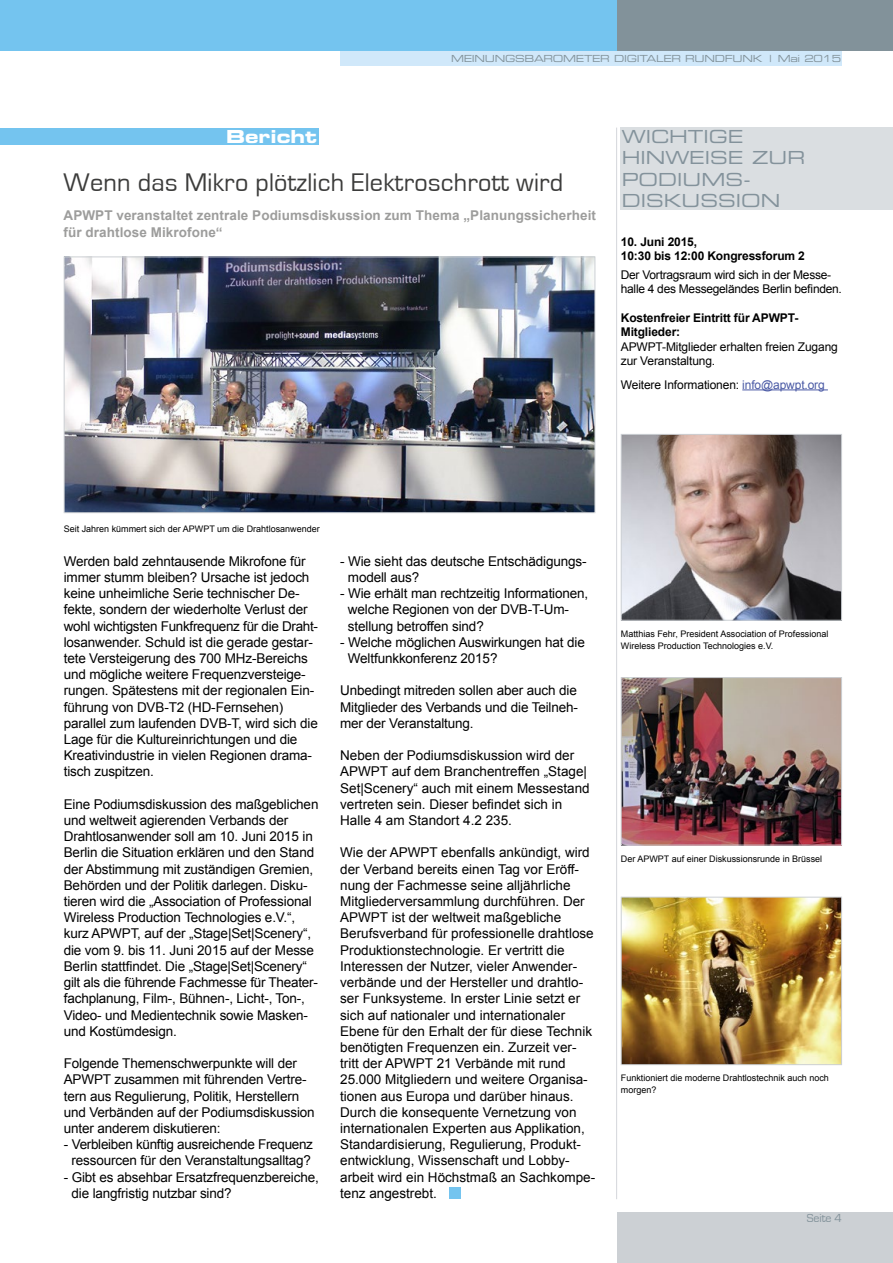
<style>
.page{position:relative;width:893px;height:1263px;background:#fff}
.page>*{position:absolute;margin:0;border:0;box-sizing:border-box;transform-origin:0 0}
.t1{font:26.25px "Eurostile";letter-spacing:.01em;color:#3c3c3b}
.t2{font:18px/21.6px "Eurostile Extended Two";color:#83929b}
.t3{font:18px "Eurostile Bold Extended Two";color:#fff}
.t4{font:13.5px/16.2px "Arial";letter-spacing:-.01em;color:#000}
.t5{font:700 13.5px/16.2px "Arial";letter-spacing:.005em;color:#9d9d9c}
.t6{font:12px/14.4px "Arial";letter-spacing:-.01em;color:#000}
.t7{font:700 12px/14.4px "Arial";letter-spacing:-.01em;color:#000}
.t8{font:12px "Eurostile";color:#82929a}
.t9{font:9.75px "Eurostile Extended Two";letter-spacing:-.03em;color:#82929a}
.t10{font:9px/12px "Arial";color:#000}
.s1{color:#4a5aa5}
</style>
<div class="page">
<div style="left:0;top:0;width:617px;height:51px;background:#74c4ef"></div>
<div style="left:617px;top:0;width:276px;height:51px;background:#82929a"></div>
<div style="left:617px;top:1212px;width:276px;height:51px;background:#ccd0d4"></div>
<div style="left:340px;top:51px;width:502px;height:15px;background:#d0e8fa"></div>
<hr style="left:616px;top:128px;width:1px;height:1071px;background:#d9dbdf">
<div style="left:0;top:128px;width:319px;height:17px;background:#74c4ef"></div>
<img style="left:66px;top:258px;width:527px;height:253px">
<div style="left:64px;top:256px;width:531px;height:257px;border:1px solid #ccd0d4"></div>
<div style="left:621px;top:128px;width:272px;height:82px;background:#dadee1"></div>
<hr style="left:742px;top:389px;width:86px;height:1px;background:#4a5aa5">
<img style="left:623px;top:436px;width:217px;height:183px">
<div style="left:621px;top:434px;width:221px;height:187px;border:1px solid #ccd0d4"></div>
<img style="left:623px;top:679px;width:217px;height:164px">
<div style="left:621px;top:677px;width:221px;height:168px;border:1px solid #ccd0d4"></div>
<img style="left:623px;top:899px;width:217px;height:164px">
<div style="left:621px;top:897px;width:221px;height:168px;border:1px solid #ccd0d4"></div>
<div style="left:449px;top:1187px;width:12px;height:12px;background:#74c4ef"></div>
<p class="t9" style="left:451px;top:52px;width:391px">MEINUNGSBAROMETER DIGITALER RUNDFUNK | Mai 2015</p>
<h2 class="t3" style="left:226px;top:124px;width:93px">Bericht</h2>
<h1 class="t1" style="left:64px;top:169px;width:501px">Wenn das Mikro plötzlich Elektroschrott wird</h1>
<p class="t5" style="left:64px;top:208px;width:534px">APWPT veranstaltet zentrale Podiumsdiskussion zum Thema „Planungssicherheit für drahtlose Mikrofone“</p>
<h2 class="t2" style="left:622px;top:125px;width:185px">WICHTIGE<br>HINWEISE ZUR<br>PODIUMS-<br>DISKUSSION</h2>
<p class="t7" style="left:621px;top:234px;width:186px">10. Juni 2015,<br>10:30 bis 12:00 Kongressforum 2</p>
<p class="t6" style="left:621px;top:268px;width:223px">Der Vortragsraum wird sich in der Messe&shy;halle 4 des Messegeländes Berlin befinden.</p>
<p class="t7" style="left:621px;top:311px;width:179px">Kostenfreier Eintritt für APWPT-<br>Mitglieder:</p>
<p class="t6" style="left:621px;top:340px;width:219px">APWPT-Mitglieder erhalten freien Zugang zur Veranstaltung.</p>
<p class="t6" style="left:621px;top:377px;width:205px">Weitere Informationen: <span class="s1">info@apwpt.org</span></p>
<p class="t10" style="left:64px;top:523px;width:257px">Seit Jahren kümmert sich der APWPT um die Drahtlosanwender</p>
<p class="t4" style="left:64px;top:553px;width:256px">Werden bald zehntausende Mikrofone für immer stumm bleiben? Ursache ist jedoch keine unheimliche Serie technischer De&shy;fekte, sondern der wiederholte Verlust der wohl wichtigsten Funkfrequenz für die Draht&shy;losanwender. Schuld ist die gerade gestar&shy;tete Versteigerung des 700 MHz-Bereichs und mögliche weitere Frequenzversteige&shy;rungen. Spätestens mit der regionalen Ein&shy;führung von DVB-T2 (HD-Fernsehen) parallel zum laufenden DVB-T, wird sich die Lage für die Kultureinrichtungen und die Kreativindustrie in vielen Regionen drama&shy;tisch zuspitzen.</p>
<p class="t4" style="left:64px;top:796px;width:256px">Eine Podiumsdiskussion des maßgeblichen und weltweit agierenden Verbands der Drahtlosanwender soll am 10. Juni 2015 in Berlin die Situation erklären und den Stand der Abstimmung mit zuständigen Gremien, Behörden und der Politik darlegen. Disku&shy;tieren wird die „Association of Professional Wireless Production Technologies e.V.“, kurz APWPT, auf der „Stage|Set|Scenery“, die vom 9. bis 11. Juni 2015 auf der Messe Berlin stattfindet. Die „Stage|Set|Scenery“ gilt als die führende Fachmesse für Theater&shy;fachplanung, Film-, Bühnen-, Licht-, Ton-, Video- und Medientechnik sowie Masken&shy;und Kostümdesign.</p>
<p class="t4" style="left:64px;top:1055px;width:252px">Folgende Themenschwerpunkte will der APWPT zusammen mit führenden Vertre&shy;tern aus Regulierung, Politik, Herstellern und Verbänden auf der Podiumsdiskussion unter anderem diskutieren:</p>
<p class="t4" style="left:64px;top:1136px;width:251px;text-align:center">- Verbleiben künftig ausreichende Frequenz ressourcen für den Veranstaltungsalltag?</p>
<p class="t4" style="left:72px;top:1169px;width:249px;text-indent:-8px">- Gibt es absehbar Ersatzfrequenzbereiche, die langfristig nutzbar sind?</p>
<p class="t4" style="left:348px;top:553px;width:240px;text-indent:-8px">- Wie sieht das deutsche Entschädigungs&shy;modell aus?</p>
<p class="t4" style="left:348px;top:585px;width:242px;text-indent:-8px">- Wie erhält man rechtzeitig Informationen, welche Regionen von der DVB-T-Um&shy;stellung betroffen sind?</p>
<p class="t4" style="left:348px;top:634px;width:238px;text-indent:-8px">- Welche möglichen Auswirkungen hat die<br>Weltfunkkonferenz 2015?</p>
<p class="t4" style="left:340px;top:683px;width:239px;text-align:justify">Unbedingt mitreden sollen aber auch die Mitglieder des Verbands und die Teilneh&shy;mer der Veranstaltung.</p>
<p class="t4" style="left:340px;top:747px;width:251px">Neben der Podiumsdiskussion wird der APWPT auf dem Branchentreffen „Stage| Set|Scenery“ auch mit einem Messestand vertreten sein. Dieser befindet sich in Halle 4 am Standort 4.2 235.</p>
<p class="t4" style="left:340px;top:845px;width:257px">Wie der APWPT ebenfalls ankündigt, wird der Verband bereits einen Tag vor Eröff&shy;nung der Fachmesse seine alljährliche Mitgliederversammlung durchführen. Der APWPT ist der weltweit maßgebliche Berufsverband für professionelle drahtlose Produktionstechnologie. Er vertritt die Interessen der Nutzer, vieler Anwender&shy;verbände und der Hersteller und drahtlo&shy;ser Funksysteme. In erster Linie setzt er sich auf nationaler und internationaler Ebene für den Erhalt der für diese Technik benötigten Frequenzen ein. Zurzeit ver&shy;tritt der APWPT 21 Verbände mit rund 25.000 Mitgliedern und weitere Organisa&shy;tionen aus Europa und darüber hinaus.<br>Durch die konsequente Vernetzung von internationalen Experten aus Applikation, Standardisierung, Regulierung, Produkt&shy;entwicklung, Wissenschaft und Lobby&shy;arbeit wird ein Höchstmaß an Sachkompe&shy;tenz angestrebt.</p>
<p class="t10" style="left:621px;top:628px;width:209px">Matthias Fehr, President Association of Professional<br>Wireless Production Technologies e.V.</p>
<p class="t10" style="left:621px;top:853px;width:203px">Der APWPT auf einer Diskussionsrunde in Brüssel</p>
<p class="t10" style="left:621px;top:1072px;width:210px">Funktioniert die moderne Drahtlostechnik auch noch morgen?</p>
<p class="t8" style="left:807px;top:1212px;width:37px">Seite 4</p>
</div>
